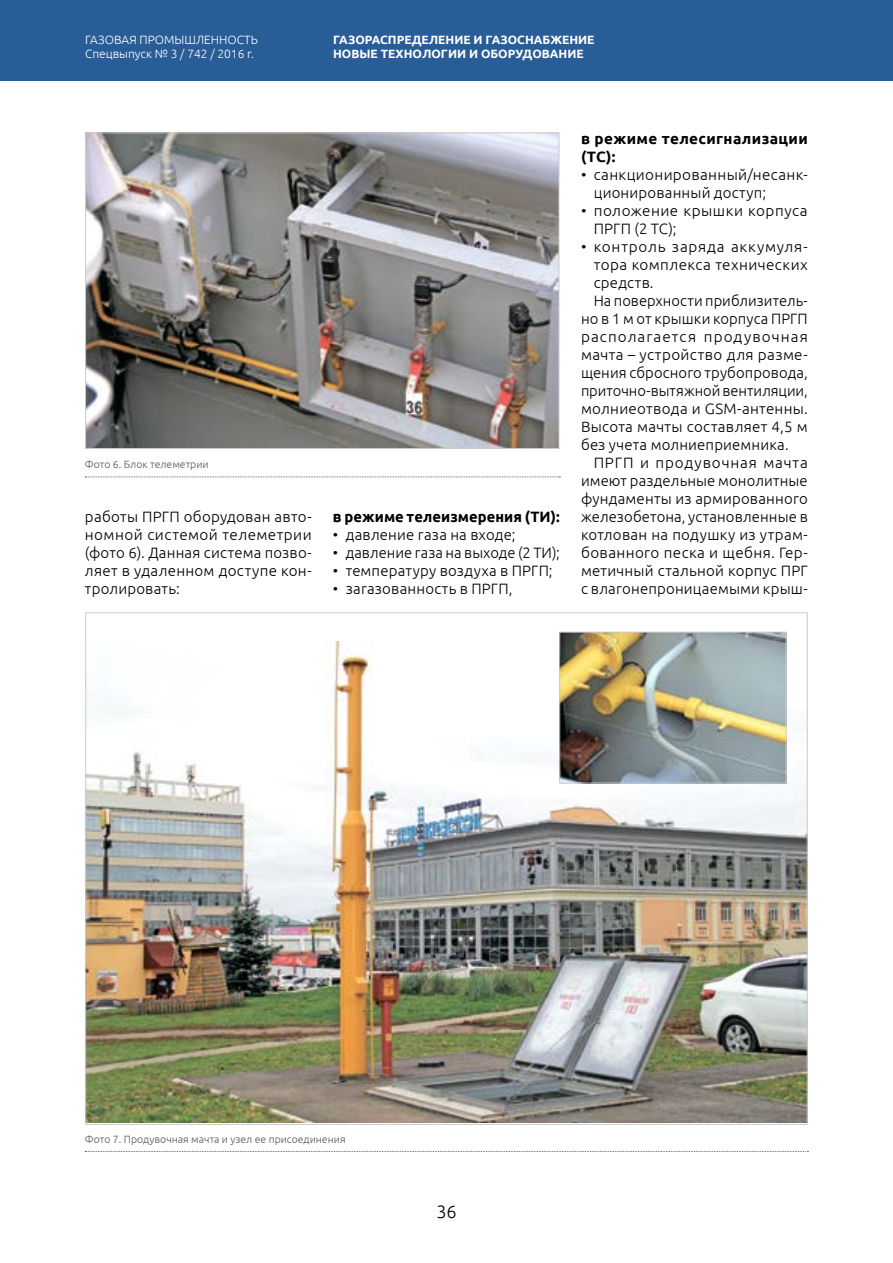
<style>
.page{position:relative;width:893px;height:1263px;background:#fff}
.page>*{position:absolute;margin:0;border:0;box-sizing:border-box;transform-origin:0 0}
.t1{font:300 18px "Ubuntu";color:#000}
.t2{font:300 15px/18px "Ubuntu";letter-spacing:.015em;color:#000}
.t3{font:700 15px/18px "Ubuntu";letter-spacing:.02em;color:#000}
.t4{font:300 15px "Ubuntu";letter-spacing:.05em;color:#000}
.t5{font:300 15px "Ubuntu";letter-spacing:.07em;color:#000}
.t6{font:700 12px/14.4px "Ubuntu";color:#fff}
.t7{font:300 12px/14.4px "Ubuntu";color:#fff}
.t8{font:300 10.5px "Ubuntu";color:#5b5753}
</style>
<div class="page">
<div style="left:0;top:0;width:893px;height:81px;background:#295d97"></div>
<svg style="left:85px;top:477px;width:475px;height:1px"></svg>
<svg style="left:85px;top:1151px;width:723px;height:1px"></svg>
<img style="left:87px;top:135px;width:470px;height:312px">
<div style="left:85px;top:133px;width:474px;height:316px;border:1px solid #cacaca"></div>
<img style="left:87px;top:642px;width:719px;height:480px">
<img style="left:561px;top:634px;width:223px;height:147px">
<div style="left:559px;top:632px;width:227px;height:151px;border:1px solid #cacaca"></div>
<p class="t7" style="left:85px;top:32px;width:174px">ГАЗОВАЯ ПРОМЫШЛЕННОСТЬ<br>Спецвыпуск № 3 / 742 / 2016 г.</p>
<p class="t6" style="left:333px;top:32px;width:263px">ГАЗОРАСПРЕДЕЛЕНИЕ И ГАЗОСНАБЖЕНИЕ<br>НОВЫЕ ТЕХНОЛОГИИ И ОБОРУДОВАНИЕ</p>
<p class="t8" style="left:85px;top:458px;width:125px">Фото 6. Блок телеметрии</p>
<p class="t2" style="left:85px;top:507px;width:228px;text-align:justify">работы ПРГП оборудован авто&shy;номной системой телеметрии (фото 6). Данная система позво&shy;ляет в удаленном доступе кон&shy;тролировать:</p>
<p class="t3" style="left:333px;top:507px;width:228px">в режиме телеизмерения (ТИ):</p>
<p class="t2" style="left:333px;top:525px;width:184px">• давление газа на входе;</p>
<p class="t2" style="left:333px;top:543px;width:228px">• давление газа на выходе (2 ТИ);</p>
<p class="t2" style="left:333px;top:561px;width:221px">• температуру воздуха в ПРГП;</p>
<p class="t2" style="left:333px;top:579px;width:181px">• загазованность в ПРГП,</p>
<p class="t3" style="left:581px;top:129px;width:228px">в режиме телесигнализации (ТС):</p>
<p class="t2" style="left:594px;top:165px;width:215px;text-indent:-13px">• санкционированный/несанк&shy;ционированный доступ;</p>
<p class="t2" style="left:594px;top:201px;width:215px;text-indent:-13px">• положение крышки корпуса<br>ПРГП (2 ТС);</p>
<p class="t4" style="left:581px;top:238px;width:228px">• контроль заряда аккумуля-</p>
<p class="t2" style="left:594px;top:255px;width:216px">тора комплекса технических</p>
<p class="t2" style="left:594px;top:273px;width:61px">средств.</p>
<p class="t2" style="left:594px;top:291px;width:216px">На поверхности приблизитель-</p>
<p class="t2" style="left:581px;top:309px;width:228px">но в 1 м от крышки корпуса ПРГП</p>
<p class="t5" style="left:581px;top:328px;width:228px">располагается продувочная</p>
<p class="t2" style="left:581px;top:345px;width:228px">мачта – устройство для разме-</p>
<p class="t2" style="left:581px;top:363px;width:228px">щения сбросного трубопровода,</p>
<p class="t2" style="left:581px;top:381px;width:228px">приточно-вытяжной вентиляции,</p>
<p class="t2" style="left:581px;top:399px;width:228px">молниеотвода и GSM-антенны.</p>
<p class="t2" style="left:581px;top:417px;width:228px">Высота мачты составляет 4,5 м</p>
<p class="t2" style="left:581px;top:435px;width:209px">без учета молниеприемника.</p>
<p class="t4" style="left:594px;top:454px;width:216px">ПРГП и продувочная мачта</p>
<p class="t2" style="left:581px;top:471px;width:228px">имеют раздельные монолитные</p>
<p class="t2" style="left:581px;top:489px;width:228px">фундаменты из армированного</p>
<p class="t2" style="left:581px;top:507px;width:228px">железобетона, установленные в</p>
<p class="t2" style="left:581px;top:525px;width:228px">котлован на подушку из утрам-</p>
<p class="t2" style="left:581px;top:543px;width:228px">бованного песка и щебня. Гер-</p>
<p class="t2" style="left:581px;top:561px;width:228px">метичный стальной корпус ПРГ</p>
<p class="t2" style="left:581px;top:579px;width:228px">с влагонепроницаемыми крыш-</p>
<p class="t8" style="left:85px;top:1132px;width:262px">Фото 7. Продувочная мачта и узел ее присоединения</p>
<p class="t1" style="left:436px;top:1201px;width:22px">36</p>
</div>
